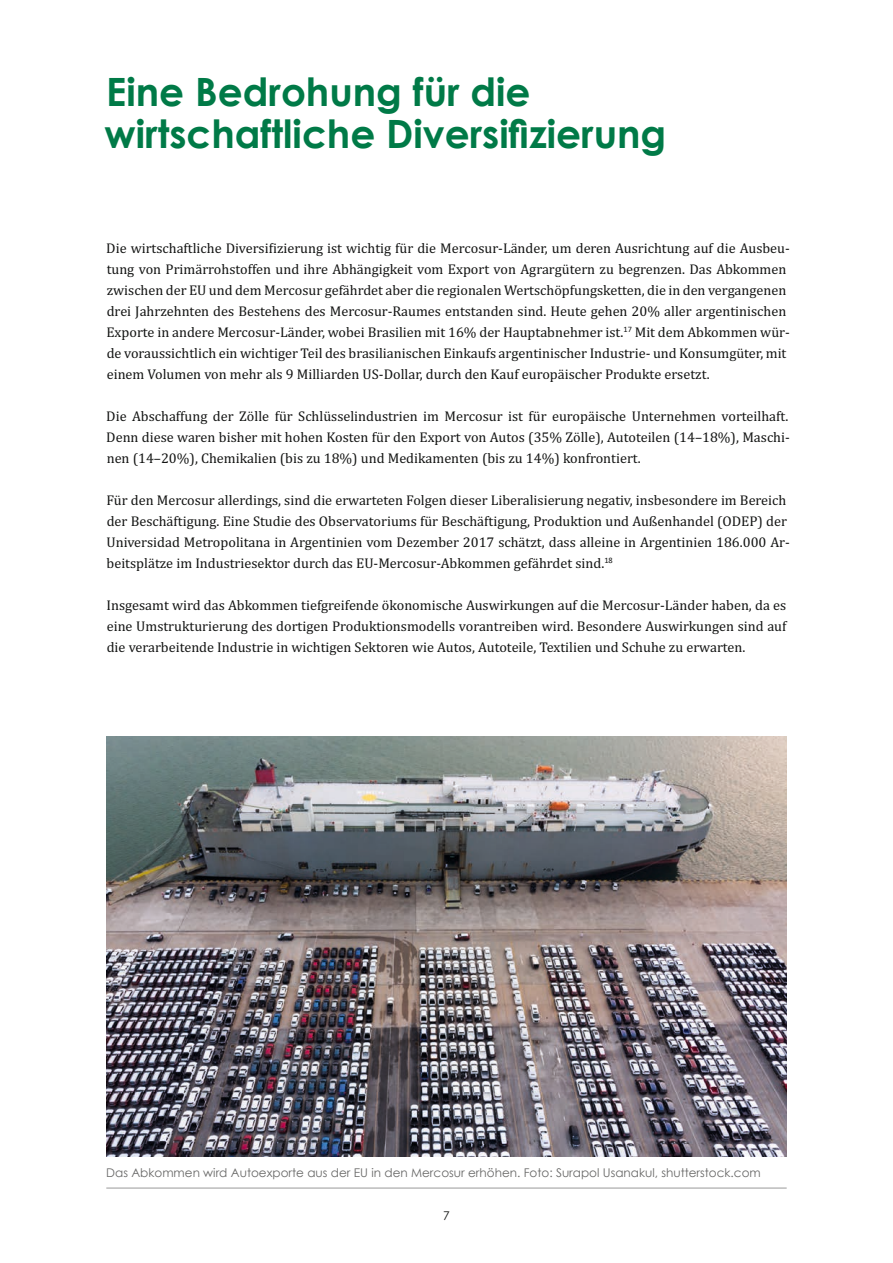
<style>
.page{position:relative;width:893px;height:1263px;background:#fff}
.page>*{position:absolute;margin:0;border:0;box-sizing:border-box;transform-origin:0 0}
.Heading_-_Sub_1{font:700 39px/42px "Century Gothic";color:#007a47}
.t1{font:14.25px/21px "Cambria";color:#131413}
.t2{font:12px "Century Gothic";color:#686867}
.t3{font:12px "Century Gothic";color:#131413}
</style>
<div class="page">
<img style="left:106px;top:736px;width:681px;height:420px">
<hr style="left:106px;top:1188px;width:681px;height:1px;background:#999">
<p class="Heading_-_Sub_1" style="left:105px;top:69px;width:563px">Eine Bedrohung für die wirtschaftliche Diversifizierung</p>
<p class="t1" style="left:106px;top:238px;width:685px">Die wirtschaftliche Diversifizierung ist wichtig für die Mercosur-Länder, um deren Ausrichtung auf die Ausbeu&shy;tung von Primärrohstoffen und ihre Abhängigkeit vom Export von Agrargütern zu begrenzen. Das Abkommen zwischen der EU und dem Mercosur gefährdet aber die regionalen Wertschöpfungsketten, die in den vergangenen drei Jahrzehnten des Bestehens des Mercosur-Raumes entstanden sind. Heute gehen 20% aller argentinischen Exporte in andere Mercosur-Länder, wobei Brasilien mit 16% der Hauptabnehmer ist. <sup>17</sup> Mit dem Abkommen wür&shy;de voraussichtlich ein wichtiger Teil des brasilianischen Einkaufs argentinischer Industrie- und Konsumgüter, mit einem Volumen von mehr als 9 Milliarden US-Dollar, durch den Kauf europäischer Produkte ersetzt.</p>
<p class="t1" style="left:106px;top:406px;width:685px">Die Abschaffung der Zölle für Schlüsselindustrien im Mercosur ist für europäische Unternehmen vorteilhaft.<br>Denn diese waren bisher mit hohen Kosten für den Export von Autos (35% Zölle), Autoteilen (14–18%), Maschi&shy;nen (14–20%), Chemikalien (bis zu 18%) und Medikamenten (bis zu 14%) konfrontiert.</p>
<p class="t1" style="left:106px;top:490px;width:685px">Für den Mercosur allerdings, sind die erwarteten Folgen dieser Liberalisierung negativ, insbesondere im Bereich der Beschäftigung. Eine Studie des Observatoriums für Beschäftigung, Produktion und Außenhandel (ODEP) der Universidad Metropolitana in Argentinien vom Dezember 2017 schätzt, dass alleine in Argentinien 186.000 Ar&shy;beitsplätze im Industriesektor durch das EU-Mercosur-Abkommen gefährdet sind. <sup>18</sup></p>
<p class="t1" style="left:106px;top:595px;width:681px;text-align:justify">Insgesamt wird das Abkommen tiefgreifende ökonomische Auswirkungen auf die Mercosur-Länder haben, da es eine Umstrukturierung des dortigen Produktionsmodells vorantreiben wird. Besondere Auswirkungen sind auf die verarbeitende Industrie in wichtigen Sektoren wie Autos, Autoteile, Textilien und Schuhe zu erwarten.</p>
<p class="t2" style="left:106px;top:1164px;width:656px">Das Abkommen wird Autoexporte aus der EU in den Mercosur erhöhen. Foto: Surapol Usanakul, shutterstock.com</p>
<p class="t3" style="left:443px;top:1207px;width:8px">7</p>
</div>
